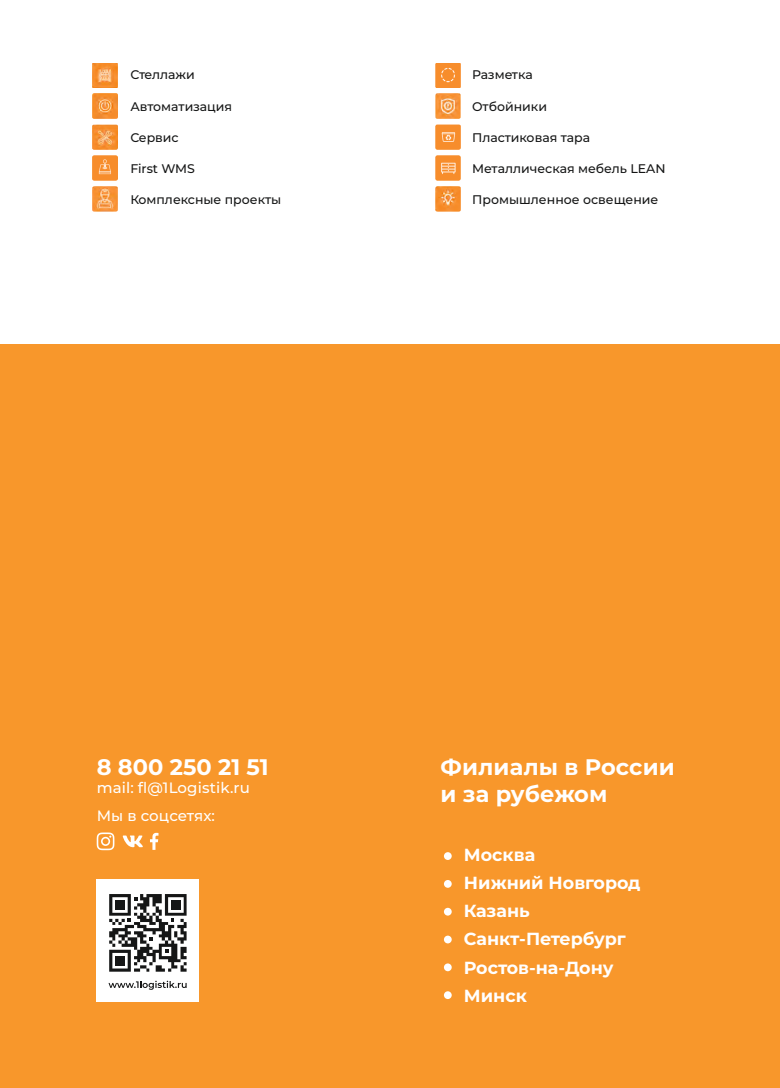
<style>
.page{position:relative;width:780px;height:1088px;background:#fff}
.page>*{position:absolute;margin:0;border:0;box-sizing:border-box;transform-origin:0 0}
.t1{font:700 22.5px/27px "Montserrat";letter-spacing:.01em;color:#fff}
.t2{font:700 17.5px/28.1px "Montserrat";color:#fff}
.t3{font:500 15px/28.6px "Montserrat";letter-spacing:.01em;color:#fff}
.t4{font:500 12.5px "Montserrat";color:#151616}
.t5{font:500 12.5px "Montserrat";letter-spacing:-.02em;color:#151616}
</style>
<div class="page">
<div style="left:0;top:344px;width:780px;height:744px;background:#f8972b"></div>
<div style="left:97px;top:879px;width:102px;height:123px;background:#fff"></div>
<svg style="left:108px;top:981px;width:79px;height:9px"></svg>
<svg style="left:109px;top:894px;width:77px;height:78px"></svg>
<img style="left:92px;top:63px;width:25px;height:25px">
<img style="left:435px;top:63px;width:25px;height:25px">
<img style="left:92px;top:94px;width:25px;height:25px">
<img style="left:435px;top:94px;width:25px;height:25px">
<img style="left:92px;top:125px;width:25px;height:24px">
<img style="left:435px;top:125px;width:25px;height:24px">
<img style="left:92px;top:156px;width:25px;height:24px">
<img style="left:435px;top:156px;width:25px;height:24px">
<img style="left:92px;top:186px;width:25px;height:25px">
<img style="left:435px;top:186px;width:25px;height:25px">
<div style="left:444px;top:852px;width:7px;height:8px;background:#fff;border-radius:50%"></div>
<div style="left:444px;top:880px;width:7px;height:8px;background:#fff;border-radius:50%"></div>
<div style="left:444px;top:908px;width:7px;height:7px;background:#fff;border-radius:50%"></div>
<div style="left:444px;top:935px;width:7px;height:8px;background:#fff;border-radius:50%"></div>
<div style="left:444px;top:963px;width:7px;height:8px;background:#fff;border-radius:50%"></div>
<div style="left:444px;top:991px;width:7px;height:8px;background:#fff;border-radius:50%"></div>
<svg style="left:123px;top:835px;width:20px;height:12px"></svg>
<svg style="left:97px;top:832px;width:17px;height:18px"></svg>
<svg style="left:150px;top:833px;width:8px;height:17px"></svg>
<p class="t4" style="left:130px;top:67px;width:66px">Стеллажи</p>
<p class="t4" style="left:130px;top:98px;width:103px">Автоматизация</p>
<p class="t4" style="left:130px;top:130px;width:50px">Сервис</p>
<p class="t4" style="left:130px;top:161px;width:66px">First WMS</p>
<p class="t4" style="left:130px;top:192px;width:152px">Комплексные проекты</p>
<p class="t5" style="left:472px;top:67px;width:62px">Разметка</p>
<p class="t4" style="left:472px;top:98px;width:76px">Отбойники</p>
<p class="t4" style="left:472px;top:130px;width:119px">Пластиковая тара</p>
<p class="t4" style="left:472px;top:161px;width:195px">Металлическая мебель LEAN</p>
<p class="t4" style="left:472px;top:192px;width:188px">Промышленное освещение</p>
<h1 class="t1" style="left:97px;top:753px;width:173px">8 800 250 21 51</h1>
<p class="t3" style="left:97px;top:773px;width:155px">mail: fl@1Logistik.ru<br>Мы в соцсетях:</p>
<h1 class="t1" style="left:440px;top:753px;width:236px">Филиалы в России и за рубежом</h1>
<h2 class="t2" style="left:464px;top:841px;width:178px">Москва<br>Нижний Новгород<br>Казань<br>Санкт-Петербург<br>Ростов-на-Дону<br>Минск</h2>
</div>
